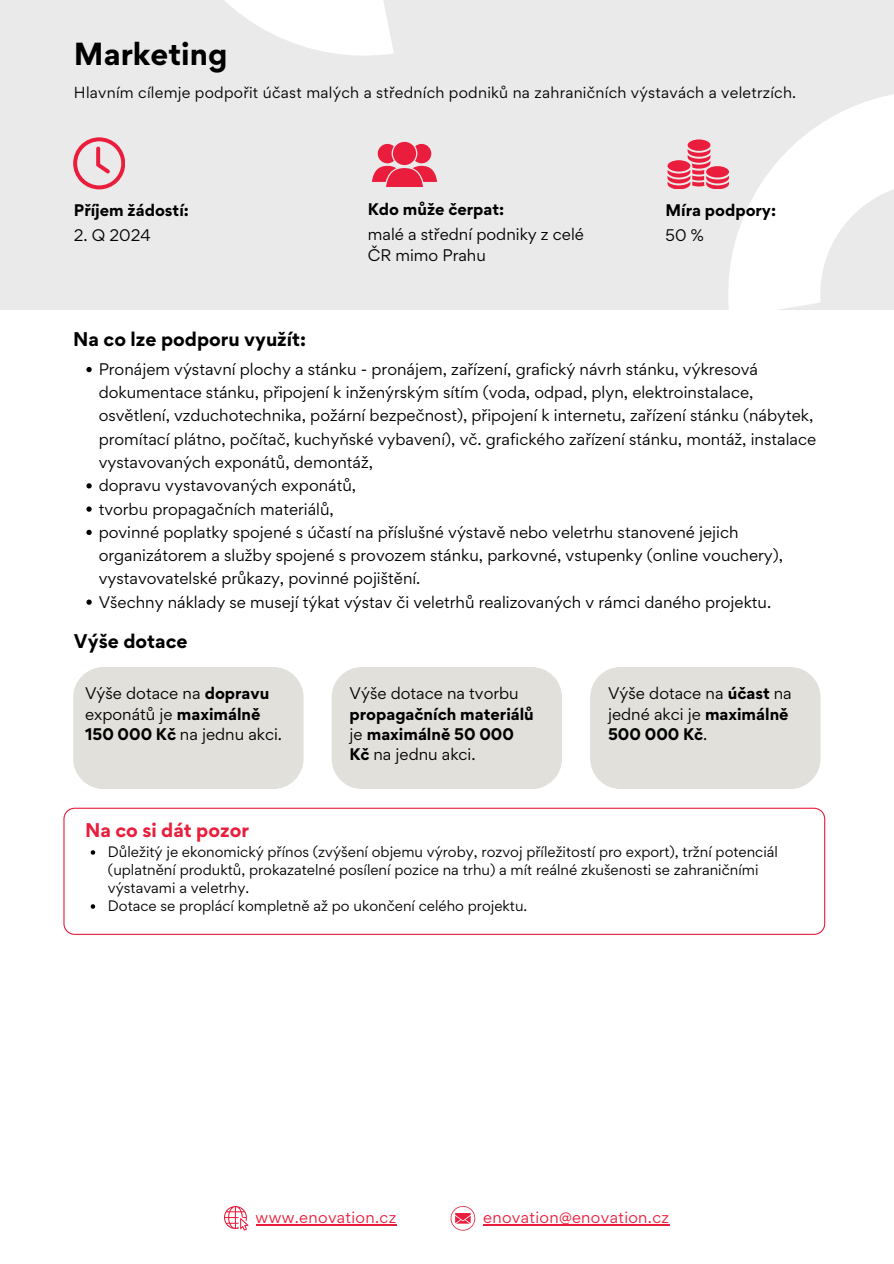
<style>
.page{position:relative;width:894px;height:1264px;background:#fff}
.page>*{position:absolute;margin:0;border:0;box-sizing:border-box;transform-origin:0 0}
.t1{font:700 28.5px "Gordita";color:#000}
.t2{font:700 17.7px "Gordita";color:#000}
.t3{font:700 17.7px "Gordita";color:#ea1d3c}
.t4{font:15px/23.2px "Gordita";color:#000}
.t5{font:700 15px/20.2px "Gordita";color:#000}
.t6{font:14.7px "Gordita";letter-spacing:.02em;color:#ea1d3c}
.t7{font:14.25px "Gordita";letter-spacing:.015em;color:#000}
.t8{font:13.5px/18px "Gordita";color:#000}
.s1{font-weight:700}
.s2{font-weight:400}
</style>
<div class="page">
<div style="left:0;top:0;width:893px;height:310px;background:#eaeaea"></div>
<svg style="left:372px;top:144px;width:65px;height:43px"></svg>
<div style="left:393px;top:142px;width:23px;height:23px;background:#ea1d3c;border-radius:50%"></div>
<svg style="left:73px;top:137px;width:52px;height:52px"></svg>
<svg style="left:86px;top:367px;width:6px;height:5px"></svg>
<svg style="left:86px;top:483px;width:6px;height:5px"></svg>
<svg style="left:86px;top:506px;width:6px;height:6px"></svg>
<svg style="left:86px;top:530px;width:6px;height:5px"></svg>
<svg style="left:86px;top:599px;width:6px;height:6px"></svg>
<svg style="left:225px;top:0;width:169px;height:56px"></svg>
<svg style="left:667px;top:94px;width:226px;height:216px"></svg>
<svg style="left:63px;top:807px;width:762px;height:127px"></svg>
<svg style="left:91px;top:850px;width:4px;height:4px"></svg>
<svg style="left:91px;top:904px;width:4px;height:4px"></svg>
<div style="left:73px;top:667px;width:230px;height:122px;background:#e1e0db;border-radius:30px"></div>
<div style="left:331px;top:667px;width:231px;height:122px;background:#e1e0db;border-radius:30px"></div>
<div style="left:590px;top:667px;width:230px;height:122px;background:#e1e0db;border-radius:30px"></div>
<svg style="left:224px;top:1206px;width:24px;height:24px"></svg>
<svg style="left:450px;top:1206px;width:25px;height:24px"></svg>
<hr style="left:255px;top:1223px;width:141px;height:1px;background:#ea1d3c">
<hr style="left:483px;top:1223px;width:186px;height:1px;background:#ea1d3c">
<p class="t1" style="left:74px;top:35px;width:155px">Marketing</p>
<p class="t7" style="left:74px;top:83px;width:723px">Hlavním cílemje podpořit účast malých a středních podniků na zahraničních výstavách a veletrzích.</p>
<h2 class="t5" style="left:74px;top:200px;width:116px">Příjem žádostí:</h2>
<p class="t4" style="left:74px;top:223px;width:78px">2. Q 2024</p>
<p class="t5" style="left:368px;top:199px;width:138px">Kdo může čerpat:</p>
<p class="t4" style="left:368px;top:223px;width:217px;line-height:21px">malé a střední podniky z celé<br>ČR mimo Prahu</p>
<h4 class="t5" style="left:665px;top:200px;width:112px">Míra podpory:</h4>
<p class="t4" style="left:665px;top:223px;width:40px">50 %</p>
<h1 class="t2" style="left:73px;top:327px;width:234px">Na co lze podporu využít:</h1>
<h5 class="t4" style="left:99px;top:357px;width:718px">Pronájem výstavní plochy a stánku - pronájem, zařízení, grafický návrh stánku, výkresová dokumentace stánku, připojení k inženýrským sítím (voda, odpad, plyn, elektroinstalace, osvětlení, vzduchotechnika, požární bezpečnost), připojení k internetu, zařízení stánku (nábytek, promítací plátno, počítač, kuchyňské vybavení), vč. grafického zařízení stánku, montáž, instalace vystavovaných exponátů, demontáž,</h5>
<p class="t4" style="left:99px;top:473px;width:259px">dopravu vystavovaných exponátů,</p>
<h4 class="t4" style="left:99px;top:497px;width:236px">tvorbu propagačních materiálů,</h4>
<h3 class="t4" style="left:99px;top:520px;width:685px">povinné poplatky spojené s účastí na příslušné výstavě nebo veletrhu stanovené jejich organizátorem a služby spojené s provozem stánku, parkovné, vstupenky (online vouchery), vystavovatelské průkazy, povinné pojištění.</h3>
<p class="t4" style="left:99px;top:590px;width:673px">Všechny náklady se musejí týkat výstav či veletrhů realizovaných v rámci daného projektu.</p>
<h2 class="t2" style="left:74px;top:629px;width:115px">Výše dotace</h2>
<h5 class="t4" style="left:85px;top:683px;width:186px;line-height:20.2px">Výše dotace na <span class="s1">dopravu </span>exponátů je <span class="s1">maximálně</span></h5>
<p class="t4" style="left:85px;top:722px;width:198px"><span class="s1">150 000 Kč</span> na jednu akci.</p>
<p class="t5" style="left:349px;top:683px;width:186px"><span class="s2">Výše dotace na tvorbu </span>propagačních materiálů <span class="s2">je</span> maximálně 50 000<br>Kč <span class="s2">na jednu akci.</span></p>
<p class="t4" style="left:608px;top:683px;width:185px;line-height:20.2px">Výše dotace na <span class="s1">účast</span> na jedné akci je <span class="s1">maximálně<br>500 000 Kč</span>.</p>
<h4 class="t3" style="left:85px;top:817px;width:165px">Na co si dát pozor</h4>
<h5 class="t8" style="left:108px;top:842px;width:671px">Důležitý je ekonomický přínos (zvýšení objemu výroby, rozvoj příležitostí pro export), tržní potenciál (uplatnění produktů, prokazatelné posílení pozice na trhu) a mít reálné zkušenosti se zahraničními výstavami a veletrhy.</h5>
<p class="t8" style="left:108px;top:896px;width:421px">Dotace se proplácí kompletně až po ukončení celého projektu.</p>
<h2 class="t6" style="left:255px;top:1207px;width:142px">www.enovation.cz</h2>
<p class="t6" style="left:483px;top:1207px;width:187px">enovation@enovation.cz</p>
</div>
